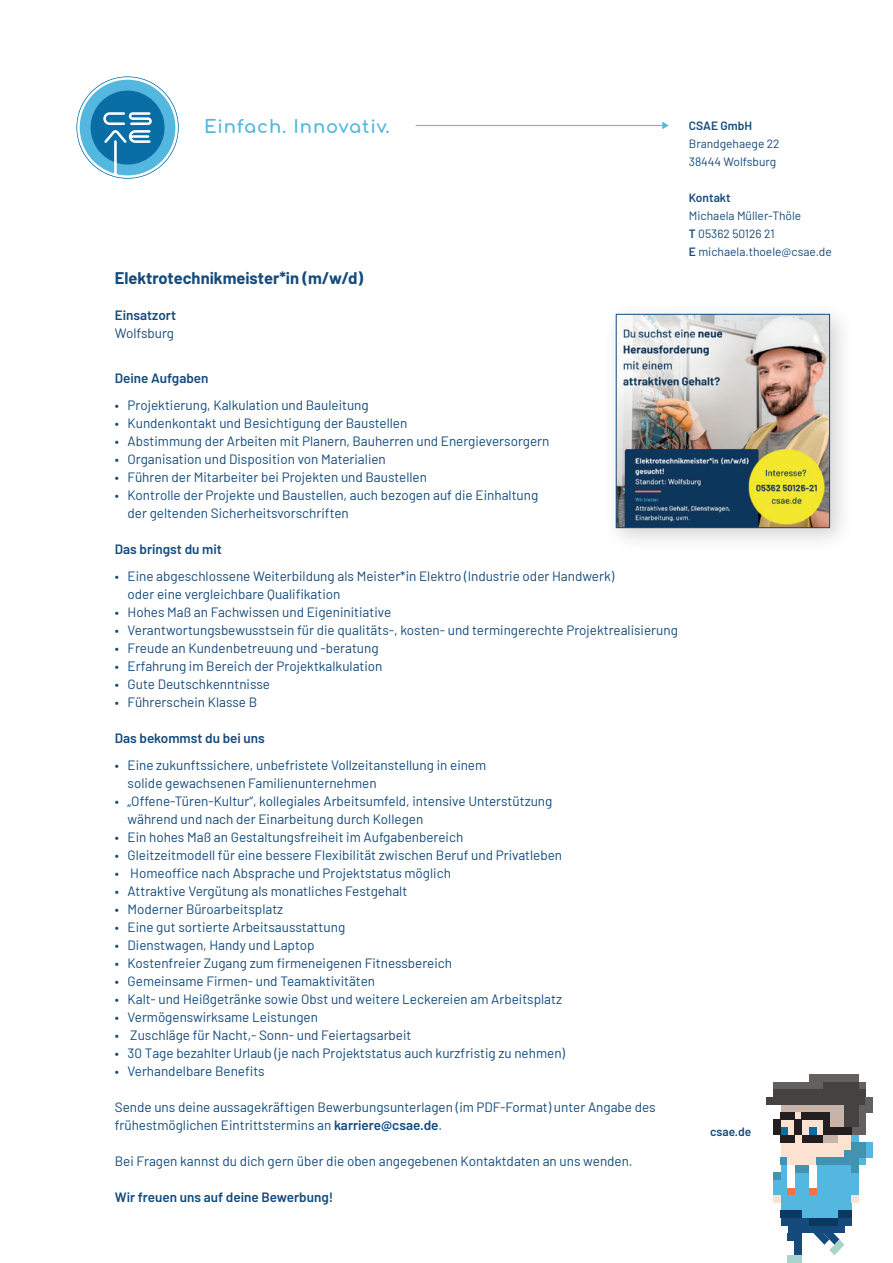
<style>
.page{position:relative;width:893px;height:1263px;background:#fff}
.page>*{position:absolute;margin:0;border:0;box-sizing:border-box;transform-origin:0 0}
.t1{font:18px "Comfortaa";letter-spacing:.05em;color:#54b7df}
.t2{font:700 16.5px "Barlow";color:#144a7c}
.t3{font:13.5px/18px "Barlow";color:#144a7c}
.t4{font:600 13.5px "Barlow";color:#144a7c}
.t5{font:12px/18px "Barlow";color:#144a7c}
.t6{font:600 12px "Barlow";color:#144a7c}
.s1{font-weight:600}
</style>
<div class="page">
<svg style="left:77px;top:77px;width:102px;height:102px"></svg>
<hr style="left:416px;top:125px;width:246px;height:1px;background:#54b7df">
<svg style="left:662px;top:122px;width:7px;height:7px"></svg>
<div style="left:781px;top:1088px;width:70px;height:69px;background:#fee2d1"></div>
<div style="left:781px;top:1157px;width:70px;height:53px;background:#54b7df"></div>
<div style="left:774px;top:1172px;width:7px;height:23px;background:#54b7df"></div>
<div style="left:781px;top:1210px;width:70px;height:15px;background:#144a7c"></div>
<div style="left:788px;top:1225px;width:56px;height:8px;background:#144a7c"></div>
<div style="left:851px;top:1172px;width:8px;height:23px;background:#54b7df"></div>
<div style="left:788px;top:1233px;width:7px;height:7px;background:#144a7c"></div>
<div style="left:795px;top:1233px;width:7px;height:22px;background:#144a7c"></div>
<div style="left:809px;top:1127px;width:7px;height:8px;background:#0a6ea6"></div>
<div style="left:781px;top:1210px;width:21px;height:8px;background:#0c3761"></div>
<div style="left:809px;top:1218px;width:28px;height:7px;background:#0c3761"></div>
<div style="left:837px;top:1210px;width:14px;height:8px;background:#0c3761"></div>
<div style="left:781px;top:1112px;width:14px;height:8px;background:#231f20"></div>
<div style="left:781px;top:1135px;width:7px;height:7px;background:#231f20"></div>
<div style="left:788px;top:1135px;width:7px;height:7px;background:#231f20"></div>
<div style="left:795px;top:1127px;width:7px;height:8px;background:#231f20"></div>
<div style="left:802px;top:1112px;width:7px;height:8px;background:#231f20"></div>
<div style="left:823px;top:1112px;width:7px;height:8px;background:#231f20"></div>
<div style="left:823px;top:1120px;width:7px;height:15px;background:#231f20"></div>
<div style="left:802px;top:1135px;width:21px;height:7px;background:#231f20"></div>
<div style="left:816px;top:1112px;width:7px;height:8px;background:#231f20"></div>
<div style="left:809px;top:1112px;width:7px;height:8px;background:#231f20"></div>
<div style="left:851px;top:1082px;width:15px;height:53px;background:#63605f"></div>
<div style="left:809px;top:1074px;width:50px;height:30px;background:#63605f"></div>
<div style="left:774px;top:1082px;width:35px;height:22px;background:#63605f"></div>
<div style="left:781px;top:1157px;width:7px;height:8px;background:#4292b2"></div>
<div style="left:795px;top:1165px;width:14px;height:7px;background:#4292b2"></div>
<div style="left:788px;top:1151px;width:28px;height:14px;background:#fee2d1"></div>
<div style="left:774px;top:1172px;width:7px;height:8px;background:#4292b2"></div>
<div style="left:774px;top:1195px;width:7px;height:7px;background:#fee2d1"></div>
<div style="left:851px;top:1195px;width:8px;height:7px;background:#fee2d1"></div>
<div style="left:816px;top:1157px;width:21px;height:8px;background:#4292b2"></div>
<div style="left:837px;top:1157px;width:14px;height:8px;background:#4292b2"></div>
<div style="left:866px;top:1142px;width:7px;height:8px;background:#54b7df"></div>
<div style="left:866px;top:1150px;width:7px;height:7px;background:#54b7df"></div>
<div style="left:859px;top:1157px;width:7px;height:8px;background:#54b7df"></div>
<div style="left:851px;top:1135px;width:8px;height:7px;background:#54b7df"></div>
<div style="left:766px;top:1097px;width:8px;height:7px;background:#454342"></div>
<div style="left:788px;top:1255px;width:14px;height:8px;background:#a8d4cb"></div>
<div style="left:788px;top:1187px;width:7px;height:8px;background:#f36f4a"></div>
<div style="left:809px;top:1187px;width:7px;height:8px;background:#f36f4a"></div>
<svg style="left:809px;top:1221px;width:35px;height:34px"></svg>
<div style="left:781px;top:1104px;width:63px;height:8px;background:#c7b3a7"></div>
<div style="left:830px;top:1112px;width:14px;height:15px;background:#c7b3a7"></div>
<div style="left:823px;top:1135px;width:14px;height:7px;background:#c7b3a7"></div>
<div style="left:859px;top:1089px;width:7px;height:15px;background:#454342"></div>
<div style="left:844px;top:1104px;width:15px;height:23px;background:#454342"></div>
<div style="left:866px;top:1097px;width:7px;height:15px;background:#63605f"></div>
<div style="left:781px;top:1127px;width:7px;height:8px;background:#0a6ea6"></div>
<div style="left:788px;top:1165px;width:7px;height:22px;background:#fff"></div>
<div style="left:809px;top:1165px;width:7px;height:22px;background:#fff"></div>
<div style="left:851px;top:1142px;width:15px;height:15px;background:#4292b2"></div>
<div style="left:851px;top:1157px;width:8px;height:15px;background:#4292b2"></div>
<div style="left:802px;top:1202px;width:35px;height:16px;background:#54b7df"></div>
<div style="left:844px;top:1150px;width:7px;height:7px;background:#4292b2"></div>
<div style="left:823px;top:1082px;width:36px;height:22px;background:#454342"></div>
<div style="left:774px;top:1089px;width:56px;height:15px;background:#454342"></div>
<div style="left:795px;top:1120px;width:7px;height:7px;background:#231f20"></div>
<div style="left:774px;top:1127px;width:7px;height:8px;background:#231f20"></div>
<div style="left:774px;top:1120px;width:7px;height:7px;background:#231f20"></div>
<div style="left:830px;top:1127px;width:21px;height:8px;background:#231f20"></div>
<div style="left:603px;top:301px;width:252px;height:252px;background:#231f20;opacity:.2"></div>
<img style="left:615px;top:314px;width:215px;height:214px">
<h1 class="t1" style="left:204px;top:110px;width:187px">Einfach. Innovativ.</h1>
<p class="t6" style="left:689px;top:117px;width:65px">CSAE GmbH</p>
<p class="t5" style="left:689px;top:134px;width:92px">Brandgehaege 22<br>38444 Wolfsburg</p>
<p class="t6" style="left:689px;top:189px;width:43px">Kontakt</p>
<p class="t5" style="left:689px;top:206px;width:144px">Michaela Müller-Thöle<br><span class="s1">T</span> 05362 50126 21<br><span class="s1">E</span> michaela.thoele@csae.de</p>
<p class="t2" style="left:115px;top:266px;width:250px">Elektrotechnikmeister*in (m/w/d)</p>
<p class="t4" style="left:115px;top:306px;width:63px">Einsatzort</p>
<p class="t3" style="left:115px;top:323px;width:61px">Wolfsburg</p>
<p class="t4" style="left:115px;top:369px;width:95px">Deine Aufgaben</p>
<p class="t3" style="left:115px;top:395px;width:255px">• Projektierung, Kalkulation und Bauleitung</p>
<p class="t3" style="left:115px;top:413px;width:294px">• Kundenkontakt und Besichtigung der Baustellen</p>
<p class="t3" style="left:115px;top:431px;width:436px">• Abstimmung der Arbeiten mit Planern, Bauherren und Energieversorgern</p>
<p class="t3" style="left:115px;top:449px;width:273px">• Organisation und Disposition von Materialien</p>
<p class="t3" style="left:115px;top:467px;width:314px">• Führen der Mitarbeiter bei Projekten und Baustellen</p>
<p class="t3" style="left:128px;top:485px;width:412px;text-indent:-13px">• Kontrolle der Projekte und Baustellen, auch bezogen auf die Einhaltung der geltenden Sicherheitsvorschriften</p>
<p class="t4" style="left:115px;top:540px;width:109px">Das bringst du mit</p>
<p class="t3" style="left:128px;top:566px;width:488px;text-indent:-13px">• Eine abgeschlossene Weiterbildung als Meister*in Elektro (Industrie oder Handwerk) oder eine vergleichbare Qualifikation</p>
<p class="t3" style="left:115px;top:602px;width:278px">• Hohes Maß an Fachwissen und Eigeninitiative</p>
<p class="t3" style="left:115px;top:620px;width:565px">• Verantwortungsbewusstsein für die qualitäts-, kosten- und termingerechte Projektrealisierung</p>
<p class="t3" style="left:115px;top:638px;width:265px">• Freude an Kundenbetreuung und -beratung</p>
<p class="t3" style="left:115px;top:656px;width:269px">• Erfahrung im Bereich der Projektkalkulation</p>
<p class="t3" style="left:115px;top:674px;width:157px">• Gute Deutschkenntnisse</p>
<p class="t3" style="left:115px;top:692px;width:144px">• Führerschein Klasse B</p>
<p class="t4" style="left:115px;top:729px;width:152px">Das bekommst du bei uns</p>
<p class="t3" style="left:128px;top:755px;width:360px;text-indent:-13px">• Eine zukunftssichere, unbefristete Vollzeitanstellung in einem solide gewachsenen Familienunternehmen</p>
<p class="t3" style="left:128px;top:791px;width:426px;text-indent:-13px">• „Offene-Türen-Kultur“, kollegiales Arbeitsumfeld, intensive Unterstützung während und nach der Einarbeitung durch Kollegen</p>
<p class="t3" style="left:115px;top:827px;width:350px">• Ein hohes Maß an Gestaltungsfreiheit im Aufgabenbereich</p>
<p class="t3" style="left:115px;top:845px;width:449px">• Gleitzeitmodell für eine bessere Flexibilität zwischen Beruf und Privatleben</p>
<p class="t3" style="left:115px;top:863px;width:338px">• Homeoffice nach Absprache und Projektstatus möglich</p>
<p class="t3" style="left:115px;top:881px;width:294px">• Attraktive Vergütung als monatliches Festgehalt</p>
<p class="t3" style="left:115px;top:899px;width:170px">• Moderner Büroarbeitsplatz</p>
<p class="t3" style="left:115px;top:917px;width:232px">• Eine gut sortierte Arbeitsausstattung</p>
<p class="t3" style="left:115px;top:935px;width:201px">• Dienstwagen, Handy und Laptop</p>
<p class="t3" style="left:115px;top:953px;width:339px">• Kostenfreier Zugang zum firmeneigenen Fitnessbereich</p>
<p class="t3" style="left:115px;top:971px;width:262px">• Gemeinsame Firmen- und Teamaktivitäten</p>
<p class="t3" style="left:115px;top:989px;width:449px">• Kalt- und Heißgetränke sowie Obst und weitere Leckereien am Arbeitsplatz</p>
<p class="t3" style="left:115px;top:1007px;width:205px">• Vermögenswirksame Leistungen</p>
<p class="t3" style="left:115px;top:1025px;width:298px">• Zuschläge für Nacht,- Sonn- und Feiertagsarbeit</p>
<p class="t3" style="left:115px;top:1043px;width:452px">• 30 Tage bezahlter Urlaub (je nach Projektstatus auch kurzfristig zu nehmen)</p>
<p class="t3" style="left:115px;top:1061px;width:151px">• Verhandelbare Benefits</p>
<p class="t3" style="left:115px;top:1097px;width:542px">Sende uns deine aussagekräftigen Bewerbungsunterlagen (im PDF-Format) unter Angabe des frühestmöglichen Eintrittstermins an <span class="s1">karriere@csae.de</span>.</p>
<p class="t3" style="left:115px;top:1151px;width:519px">Bei Fragen kannst du dich gern über die oben angegebenen Kontaktdaten an uns wenden.</p>
<p class="t4" style="left:115px;top:1187px;width:220px">Wir freuen uns auf deine Bewerbung!</p>
<p class="t6" style="left:710px;top:1122px;width:43px">csae.de</p>
</div>
